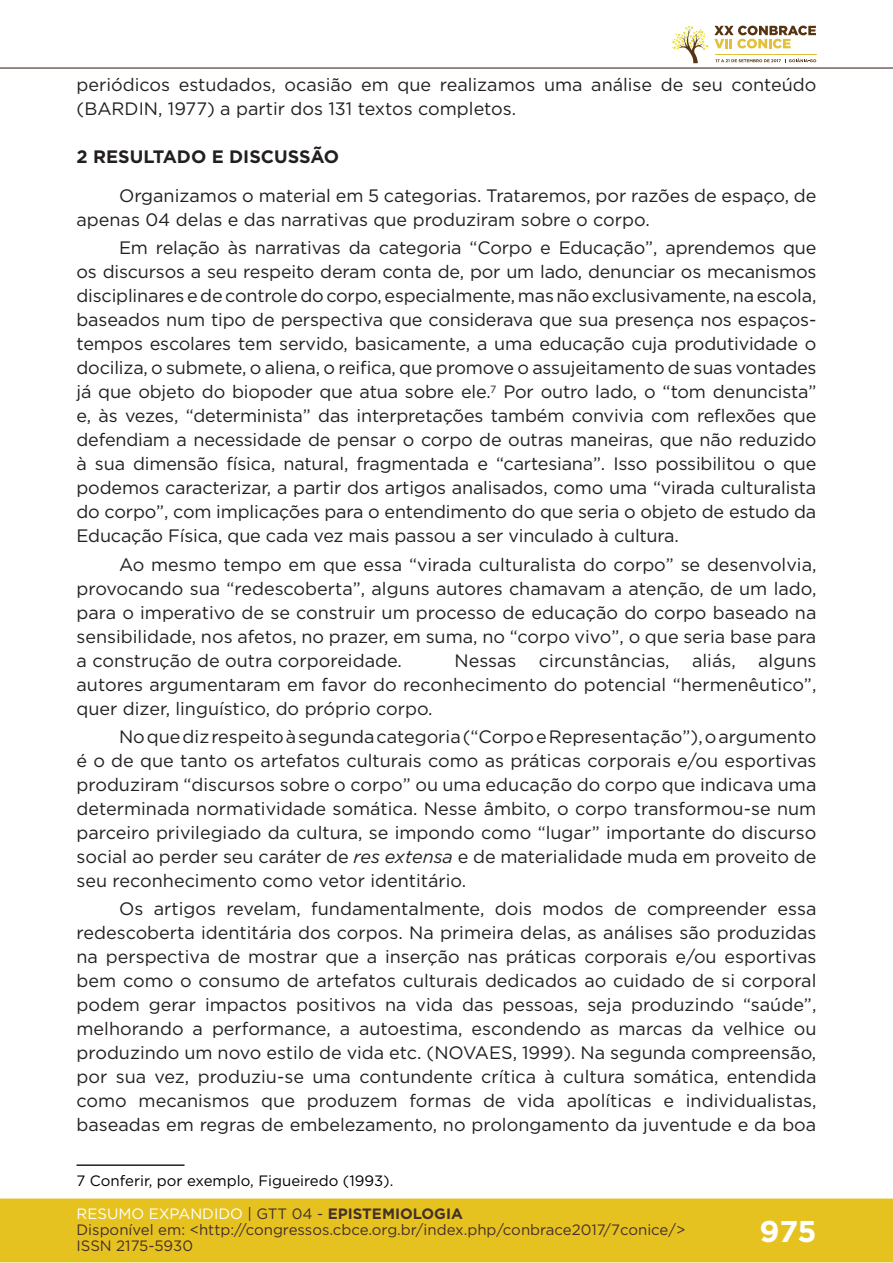
<style>
.page{position:relative;width:893px;height:1263px;background:#fff}
.page>*{position:absolute;margin:0;border:0;box-sizing:border-box;transform-origin:0 0}
.t1{font:700 30px "Gotham";color:#fff}
.t2{font:18px/24px "Gotham";color:#231f20;text-align:justify}
.t3{font:700 18px "Gotham";color:#231f20}
.t4{font:15px/16px "Gotham";color:#462f2a}
.t5{font:15px "Gotham";color:#000001}
.s1{font-style:italic}
.s2{color:#fff}
.s3{color:#442f2a}
.s4{font-weight:700;color:#442f2a}
</style>
<div class="page">
<div style="left:0;top:1198px;width:893px;height:64px;background:#e6c221;border:2px solid #e6c221"></div>
<hr style="left:0;top:67px;width:893px;height:2px;background:#442f2a">
<svg style="left:672px;top:26px;width:144px;height:37px"></svg>
<hr style="left:0;top:0;width:1px;height:150px;background:#fff">
<hr style="left:77px;top:1164px;width:108px;height:2px;background:#231f20">
<p class="t2" style="left:77px;top:72px;width:741px">periódicos estudados, ocasião em que realizamos uma análise de seu conteúdo (BARDIN, 1977) a partir dos 131 textos completos.</p>
<p class="t3" style="left:77px;top:145px;width:264px">2 RESULTADO E DISCUSSÃO</p>
<p class="t2" style="left:77px;top:183px;width:741px;text-indent:43px">Organizamos o material em 5 categorias. Trataremos, por razões de espaço, de apenas 04 delas e das narrativas que produziram sobre o corpo.</p>
<p class="t2" style="left:77px;top:236px;width:741px;text-indent:43px">Em relação às narrativas da categoria “Corpo e Educação”, aprendemos que os discursos a seu respeito deram conta de, por um lado, denunciar os mecanismos disciplinares e de controle do corpo, especialmente, mas não exclusivamente, na escola, baseados num tipo de perspectiva que considerava que sua presença nos espaços&shy;tempos escolares tem servido, basicamente, a uma educação cuja produtividade o dociliza, o submete, o aliena, o reifica, que promove o assujeitamento de suas vontades já que objeto do biopoder que atua sobre ele.<sup>7</sup> Por outro lado, o “tom denuncista” e, às vezes, “determinista” das interpretações também convivia com reflexões que defendiam a necessidade de pensar o corpo de outras maneiras, que não reduzido à sua dimensão física, natural, fragmentada e “cartesiana”. Isso possibilitou o que podemos caracterizar, a partir dos artigos analisados, como uma “virada culturalista do corpo”, com implicações para o entendimento do que seria o objeto de estudo da Educação Física, que cada vez mais passou a ser vinculado à cultura.</p>
<p class="t2" style="left:77px;top:552px;width:741px;text-indent:43px">Ao mesmo tempo em que essa “virada culturalista do corpo” se desenvolvia, provocando sua “redescoberta”, alguns autores chamavam a atenção, de um lado, para o imperativo de se construir um processo de educação do corpo baseado na sensibilidade, nos afetos, no prazer, em suma, no “corpo vivo”, o que seria base para a construção de outra corporeidade.</p>
<p class="t2" style="left:77px;top:648px;width:741px;text-indent:378px">Nessas circunstâncias, aliás, alguns autores argumentaram em favor do reconhecimento do potencial “hermenêutico”, quer dizer, linguístico, do próprio corpo.</p>
<p class="t2" style="left:77px;top:724px;width:741px;text-indent:43px">No que diz respeito à segunda categoria (“Corpo e Representação”), o argumento é o de que tanto os artefatos culturais como as práticas corporais e/ou esportivas produziram “discursos sobre o corpo” ou uma educação do corpo que indicava uma determinada normatividade somática. Nesse âmbito, o corpo transformou-se num parceiro privilegiado da cultura, se impondo como “lugar” importante do discurso social ao perder seu caráter de <span class="s1">res extensa</span> e de materialidade muda em proveito de seu reconhecimento como vetor identitário.</p>
<p class="t2" style="left:77px;top:896px;width:741px;text-indent:43px">Os artigos revelam, fundamentalmente, dois modos de compreender essa redescoberta identitária dos corpos. Na primeira delas, as análises são produzidas na perspectiva de mostrar que a inserção nas práticas corporais e/ou esportivas bem como o consumo de artefatos culturais dedicados ao cuidado de si corporal podem gerar impactos positivos na vida das pessoas, seja produzindo “saúde”, melhorando a performance, a autoestima, escondendo as marcas da velhice ou produzindo um novo estilo de vida etc. (NOVAES, 1999). Na segunda compreensão, por sua vez, produziu-se uma contundente crítica à cultura somática, entendida como mecanismos que produzem formas de vida apolíticas e individualistas, baseadas em regras de embelezamento, no prolongamento da juventude e da boa</p>
<p class="t5" style="left:77px;top:1171px;width:318px">7 Conferir, por exemplo, Figueiredo (1993).</p>
<p class="t4" style="left:77px;top:1205px;width:610px"><span class="s2">RESUMO EXPANDIDO</span> <span class="s3">| GTT 04 -</span> <span class="s4">EPISTEMIOLOGIA<br></span>Disponível em: &lt;http://congressos.cbce.org.br/index.php/conbrace2017/7conice/&gt;<br>ISSN 2175-5930</p>
<h1 class="t1" style="left:760px;top:1212px;width:58px">975</h1>
</div>
